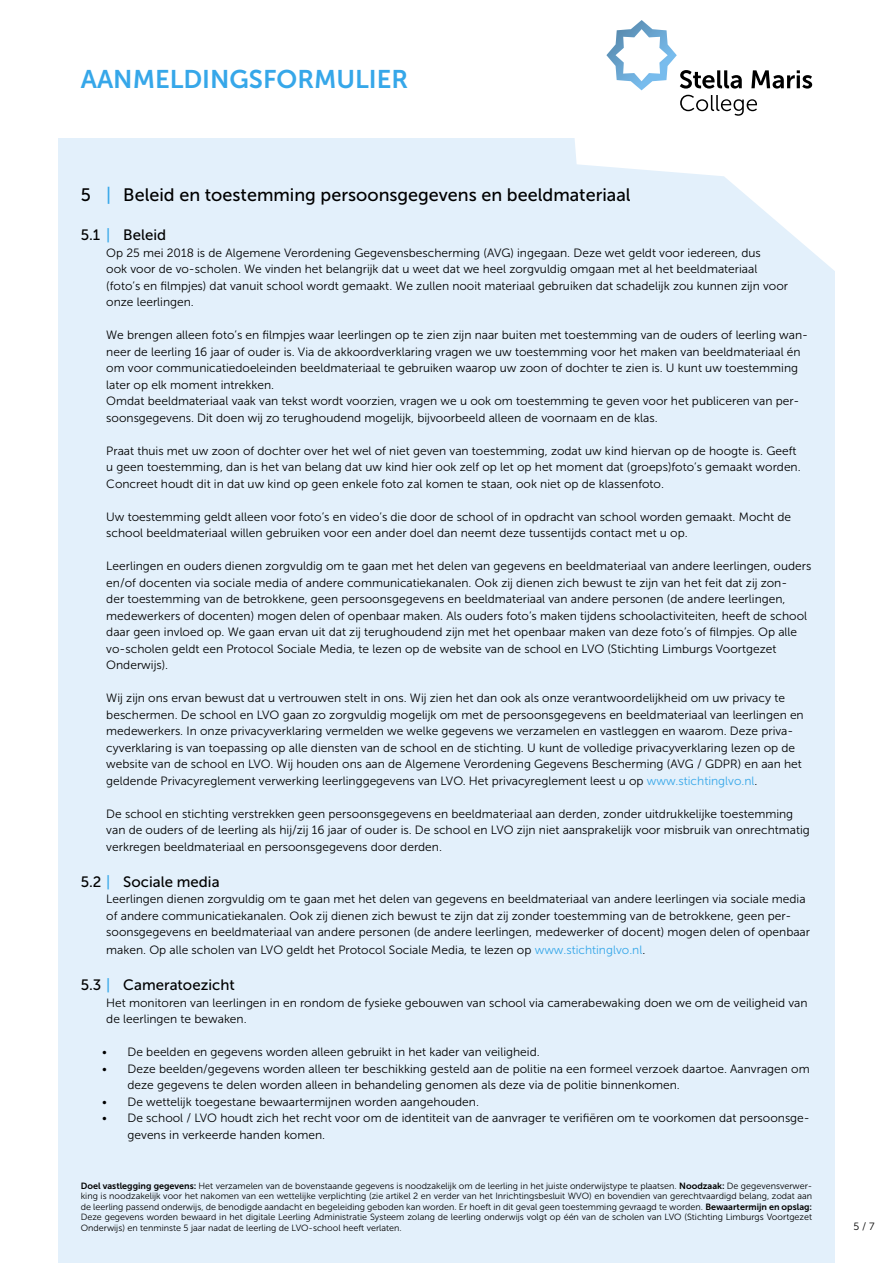
<style>
.page{position:relative;width:893px;height:1263px;background:#fff}
.page>*{position:absolute;margin:0;border:0;box-sizing:border-box;transform-origin:0 0}
.t1{font:25.5px "Museo Sans 700";color:#36a7e9}
.t2{font:18px "Museo Sans 500";color:#000}
.t3{font:15px "Museo Sans 500";color:#000}
.t4{font:12px/16.5px "Museo Sans 300";color:#000}
.t5{font:10.5px "Museo Sans 300";color:#000}
.t6{font:9px/10.5px "Museo Sans 300";color:#000;text-align:justify}
.s1{color:#36a7e9}
.s2{font-family:"Museo Sans 700"}
</style>
<div class="page">
<div style="left:58px;top:138px;width:777px;height:1125px;background:#e3f0fb"></div>
<svg style="left:575px;top:84px;width:260px;height:187px;fill:#fff"></svg>
<svg style="left:606px;top:20px;width:206px;height:96px"></svg>
<h1 class="t1" style="left:81px;top:65px;width:329px">AANMELDINGSFORMULIER</h1>
<h2 class="t2" style="left:81px;top:185px;width:551px">5 <span class="s1">|</span> Beleid en toestemming persoonsgegevens en beeldmateriaal</h2>
<p class="t3" style="left:81px;top:227px;width:87px">5.1 <span class="s1">|</span> Beleid</p>
<p class="t4" style="left:106px;top:244px;width:683px">Op 25 mei 2018 is de Algemene Verordening Gegevensbescherming (AVG) ingegaan. Deze wet geldt voor iedereen, dus<br>ook voor de vo-scholen. We vinden het belangrijk dat u weet dat we heel zorgvuldig omgaan met al het beeldmateriaal (foto’s en filmpjes) dat vanuit school wordt gemaakt. We zullen nooit materiaal gebruiken dat schadelijk zou kunnen zijn voor onze leerlingen.</p>
<p class="t4" style="left:106px;top:327px;width:703px">We brengen alleen foto’s en filmpjes waar leerlingen op te zien zijn naar buiten met toestemming van de ouders of leerling wan&shy;neer de leerling 16 jaar of ouder is. Via de akkoordverklaring vragen we uw toestemming voor het maken van beeldmateriaal én om voor communicatiedoeleinden beeldmateriaal te gebruiken waarop uw zoon of dochter te zien is. U kunt uw toestemming later op elk moment intrekken.<br>Omdat beeldmateriaal vaak van tekst wordt voorzien, vragen we u ook om toestemming te geven voor het publiceren van per&shy;soonsgegevens. Dit doen wij zo terughoudend mogelijk, bijvoorbeeld alleen de voornaam en de klas.</p>
<p class="t4" style="left:106px;top:442px;width:696px">Praat thuis met uw zoon of dochter over het wel of niet geven van toestemming, zodat uw kind hiervan op de hoogte is. Geeft u geen toestemming, dan is het van belang dat uw kind hier ook zelf op let op het moment dat (groeps)foto’s gemaakt worden.<br>Concreet houdt dit in dat uw kind op geen enkele foto zal komen te staan, ook niet op de klassenfoto.</p>
<p class="t4" style="left:106px;top:508px;width:686px">Uw toestemming geldt alleen voor foto’s en video’s die door de school of in opdracht van school worden gemaakt. Mocht de school beeldmateriaal willen gebruiken voor een ander doel dan neemt deze tussentijds contact met u op.</p>
<p class="t4" style="left:106px;top:558px;width:707px">Leerlingen en ouders dienen zorgvuldig om te gaan met het delen van gegevens en beeldmateriaal van andere leerlingen, ouders en/of docenten via sociale media of andere communicatiekanalen. Ook zij dienen zich bewust te zijn van het feit dat zij zon-<br>der toestemming van de betrokkene, geen persoonsgegevens en beeldmateriaal van andere personen (de andere leerlingen, medewerkers of docenten) mogen delen of openbaar maken. Als ouders foto’s maken tijdens schoolactiviteiten, heeft de school daar geen invloed op. We gaan ervan uit dat zij terughoudend zijn met het openbaar maken van deze foto’s of filmpjes. Op alle vo-scholen geldt een Protocol Sociale Media, te lezen op de website van de school en LVO (Stichting Limburgs Voortgezet Onderwijs).</p>
<p class="t4" style="left:106px;top:690px;width:699px">Wij zijn ons ervan bewust dat u vertrouwen stelt in ons. Wij zien het dan ook als onze verantwoordelijkheid om uw privacy te beschermen. De school en LVO gaan zo zorgvuldig mogelijk om met de persoonsgegevens en beeldmateriaal van leerlingen en medewerkers. In onze privacyverklaring vermelden we welke gegevens we verzamelen en vastleggen en waarom. Deze priva&shy;cyverklaring is van toepassing op alle diensten van de school en de stichting. U kunt de volledige privacyverklaring lezen op de website van de school en LVO. Wij houden ons aan de Algemene Verordening Gegevens Bescherming (AVG / GDPR) en aan het geldende Privacyreglement verwerking leerlinggegevens van LVO. Het privacyreglement leest u op <span class="s1">www.stichtinglvo.nl</span>.</p>
<p class="t4" style="left:106px;top:805px;width:705px">De school en stichting verstrekken geen persoonsgegevens en beeldmateriaal aan derden, zonder uitdrukkelijke toestemming van de ouders of de leerling als hij/zij 16 jaar of ouder is. De school en LVO zijn niet aansprakelijk voor misbruik van onrechtmatig verkregen beeldmateriaal en persoonsgegevens door derden.</p>
<p class="t3" style="left:81px;top:873px;width:140px">5.2 <span class="s1">|</span> Sociale media</p>
<p class="t4" style="left:106px;top:891px;width:705px">Leerlingen dienen zorgvuldig om te gaan met het delen van gegevens en beeldmateriaal van andere leerlingen via sociale media of andere communicatiekanalen. Ook zij dienen zich bewust te zijn dat zij zonder toestemming van de betrokkene, geen per&shy;soonsgegevens en beeldmateriaal van andere personen (de andere leerlingen, medewerker of docent) mogen delen of openbaar</p>
<p class="t4" style="left:106px;top:942px;width:540px">maken. Op alle scholen van LVO geldt het Protocol Sociale Media, te lezen op <span class="s1">www.stichtinglvo.nl</span>.</p>
<p class="t3" style="left:81px;top:977px;width:155px">5.3 <span class="s1">|</span> Cameratoezicht</p>
<p class="t4" style="left:106px;top:994px;width:703px">Het monitoren van leerlingen in en rondom de fysieke gebouwen van school via camerabewaking doen we om de veiligheid van de leerlingen te bewaken.</p>
<p class="t4" style="left:102px;top:1044px;width:439px">• De beelden en gegevens worden alleen gebruikt in het kader van veiligheid.</p>
<p class="t4" style="left:128px;top:1060px;width:684px;text-indent:-26px">• Deze beelden/gegevens worden alleen ter beschikking gesteld aan de politie na een formeel verzoek daartoe. Aanvragen om deze gegevens te delen worden alleen in behandeling genomen als deze via de politie binnenkomen.</p>
<p class="t4" style="left:102px;top:1093px;width:378px">• De wettelijk toegestane bewaartermijnen worden aangehouden.</p>
<p class="t4" style="left:128px;top:1110px;width:684px;text-indent:-26px">• De school / LVO houdt zich het recht voor om de identiteit van de aanvrager te verifiëren om te voorkomen dat persoonsge&shy;gevens in verkeerde handen komen.</p>
<p class="t6" style="left:81px;top:1181px;width:733px"><span class="s2">Doel vastlegging gegevens:</span> Het verzamelen van de bovenstaande gegevens is noodzakelijk om de leerling in het juiste onderwijstype te plaatsen. <span class="s2">Noodzaak:</span> De gegevensverwer&shy;king is noodzakelijk voor het nakomen van een wettelijke verplichting (zie artikel 2 en verder van het Inrichtingsbesluit WVO) en bovendien van gerechtvaardigd belang, zodat aan de leerling passend onderwijs, de benodigde aandacht en begeleiding geboden kan worden. Er hoeft in dit geval geen toestemming gevraagd te worden. <span class="s2">Bewaartermijn en opslag:<br></span>Deze gegevens worden bewaard in het digitale Leerling Administratie Systeem zolang de leerling onderwijs volgt op één van de scholen van LVO (Stichting Limburgs Voortgezet Onderwijs) en tenminste 5 jaar nadat de leerling de LVO-school heeft verlaten.</p>
<p class="t5" style="left:853px;top:1221px;width:23px">5 / 7</p>
</div>
